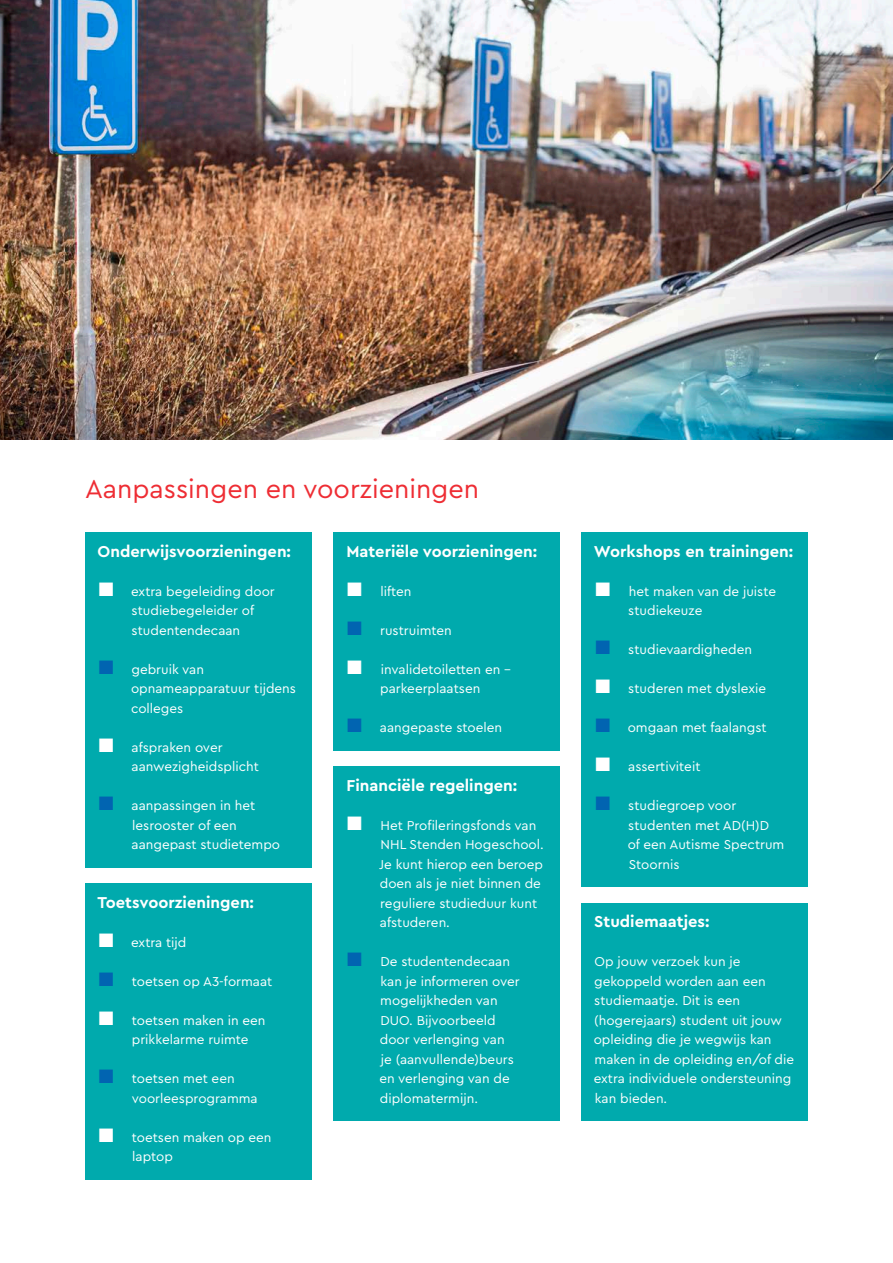
<style>
.page{position:relative;width:893px;height:1263px;background:#fff}
.page>*{position:absolute;margin:0;border:0;box-sizing:border-box;transform-origin:0 0}
._8_Bloktekst_Bold_ro{font:27px "Cera PRO";color:#ee2d34}
.opsomming_kop{font:700 16.5px "Cera PRO";color:#fff}
.opsomming_kop-2{font:13.5px/19.5px "Cera PRO";color:#fff}
.s1{color:#0164b1}
</style>
<div class="page">
<img style="left:0;top:0;width:893px;height:440px">
<div style="left:85px;top:537px;width:226px;height:330px;background:#00aaad"></div>
<div style="left:85px;top:533px;width:226px;height:27px;background:#00aaad"></div>
<div style="left:85px;top:888px;width:226px;height:291px;background:#00aaad"></div>
<div style="left:85px;top:884px;width:226px;height:27px;background:#00aaad"></div>
<div style="left:333px;top:537px;width:227px;height:213px;background:#00aaad"></div>
<div style="left:333px;top:533px;width:227px;height:27px;background:#00aaad"></div>
<div style="left:333px;top:771px;width:227px;height:350px;background:#00aaad"></div>
<div style="left:333px;top:767px;width:227px;height:27px;background:#00aaad"></div>
<div style="left:582px;top:537px;width:226px;height:350px;background:#00aaad"></div>
<div style="left:582px;top:533px;width:226px;height:27px;background:#00aaad"></div>
<div style="left:582px;top:908px;width:226px;height:213px;background:#00aaad"></div>
<div style="left:582px;top:903px;width:226px;height:27px;background:#00aaad"></div>
<p class="_8_Bloktekst_Bold_ro" style="left:85px;top:471px;width:396px">Aanpassingen en voorzieningen</p>
<p class="opsomming_kop" style="left:98px;top:540px;width:195px">Onderwijsvoorzieningen:</p>
<p class="opsomming_kop-2" style="left:132px;top:581px;width:145px;text-indent:-33px">■ extra begeleiding door studiebegeleider of studentendecaan</p>
<p class="opsomming_kop-2" style="left:131px;top:659px;width:166px;text-indent:-32px"><span class="s1">■</span> gebruik van opnameapparatuur tijdens colleges</p>
<p class="opsomming_kop-2" style="left:132px;top:737px;width:129px;text-indent:-33px">■ afspraken over aanwezigheidsplicht</p>
<p class="opsomming_kop-2" style="left:132px;top:795px;width:150px;text-indent:-33px"><span class="s1">■</span> aanpassingen in het lesrooster of een aangepast studietempo</p>
<p class="opsomming_kop" style="left:97px;top:891px;width:158px">Toetsvoorzieningen:</p>
<p class="opsomming_kop-2" style="left:99px;top:932px;width:89px">■ extra tijd</p>
<p class="opsomming_kop-2" style="left:99px;top:971px;width:175px"><span class="s1">■</span> toetsen op A3-formaat</p>
<p class="opsomming_kop-2" style="left:132px;top:1010px;width:135px;text-indent:-33px">■ toetsen maken in een prikkelarme ruimte</p>
<p class="opsomming_kop-2" style="left:132px;top:1068px;width:127px;text-indent:-33px"><span class="s1">■</span> toetsen met een voorleesprogramma</p>
<p class="opsomming_kop-2" style="left:132px;top:1127px;width:141px;text-indent:-34px">■ toetsen maken op een laptop</p>
<p class="opsomming_kop" style="left:346px;top:540px;width:192px">Materiële voorzieningen:</p>
<p class="opsomming_kop-2" style="left:347px;top:581px;width:66px">■ liften</p>
<p class="opsomming_kop-2" style="left:347px;top:620px;width:106px"><span class="s1">■</span> rustruimten</p>
<p class="opsomming_kop-2" style="left:347px;top:659px;width:165px;text-align:center">■ invalidetoiletten en – parkeerplaatsen</p>
<p class="opsomming_kop-2" style="left:347px;top:717px;width:157px"><span class="s1">■</span> aangepaste stoelen</p>
<p class="opsomming_kop" style="left:346px;top:774px;width:172px">Financiële regelingen:</p>
<p class="opsomming_kop-2" style="left:379px;top:815px;width:166px;text-indent:-32px">■ Het Profileringsfonds van<br>NHL Stenden Hogeschool.<br>Je kunt hierop een beroep doen als je niet binnen de reguliere studieduur kunt afstuderen.</p>
<p class="opsomming_kop-2" style="left:379px;top:951px;width:142px;text-indent:-32px"><span class="s1">■</span> De studentendecaan kan je informeren over mogelijkheden van<br>DUO. Bijvoorbeeld door verlenging van<br>je (aanvullende)beurs en verlenging van de diplomatermijn.</p>
<p class="opsomming_kop" style="left:594px;top:540px;width:201px">Workshops en trainingen:</p>
<p class="opsomming_kop-2" style="left:628px;top:581px;width:149px;text-indent:-33px">■ het maken van de juiste studiekeuze</p>
<p class="opsomming_kop-2" style="left:595px;top:639px;width:158px"><span class="s1">■</span> studievaardigheden</p>
<p class="opsomming_kop-2" style="left:595px;top:678px;width:172px">■ studeren met dyslexie</p>
<p class="opsomming_kop-2" style="left:595px;top:717px;width:173px"><span class="s1">■</span> omgaan met faalangst</p>
<p class="opsomming_kop-2" style="left:595px;top:756px;width:107px">■ assertiviteit</p>
<p class="opsomming_kop-2" style="left:628px;top:795px;width:158px;text-indent:-32px"><span class="s1">■</span> studiegroep voor studenten met AD(H)D<br>of een Autisme Spectrum<br>Stoornis</p>
<p class="opsomming_kop" style="left:594px;top:911px;width:117px">Studiemaatjes:</p>
<p class="opsomming_kop-2" style="left:594px;top:951px;width:202px">Op jouw verzoek kun je gekoppeld worden aan een studiemaatje. Dit is een (hogerejaars) student uit jouw opleiding die je wegwijs kan maken in de opleiding en/of die extra individuele ondersteuning kan bieden.</p>
</div>
